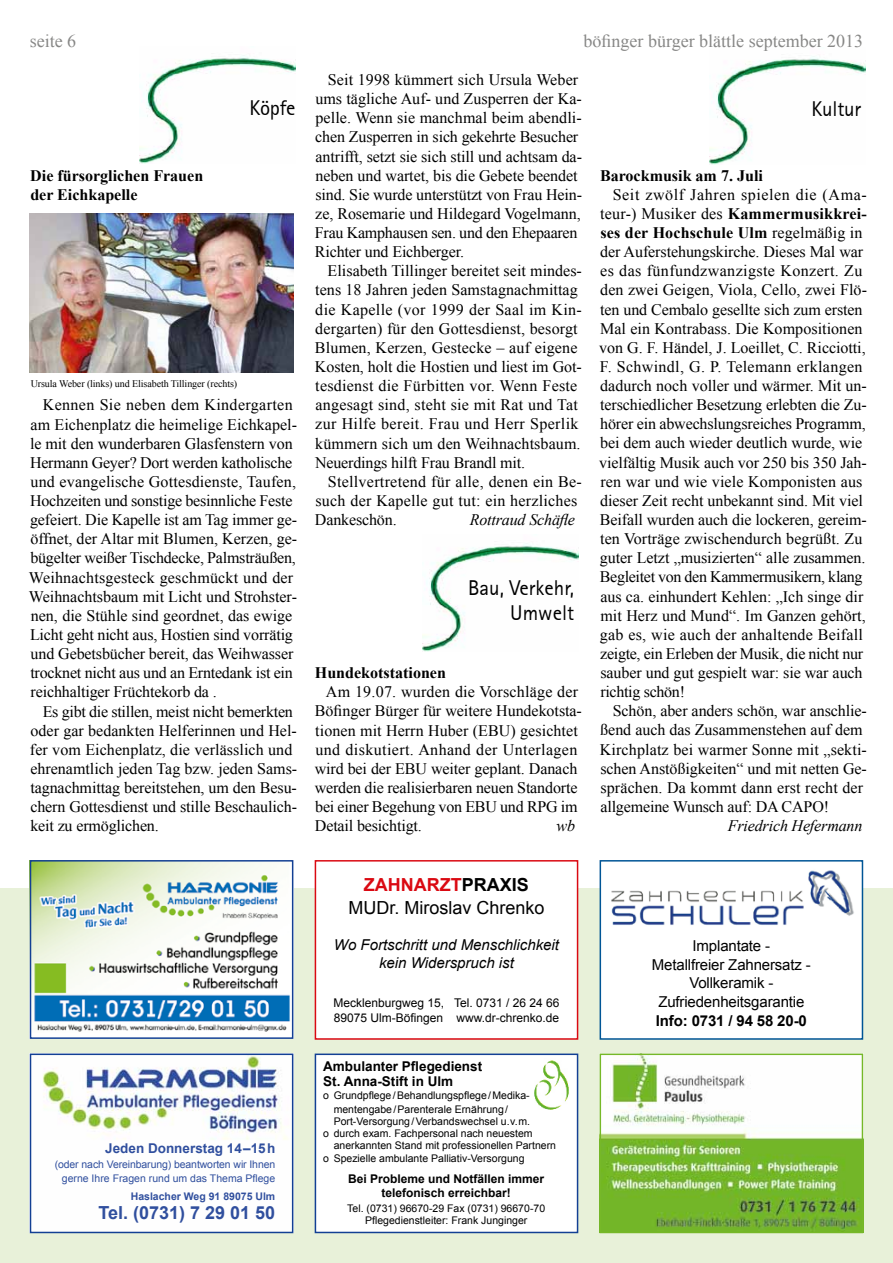
<style>
.page{position:relative;width:893px;height:1263px;background:#fff}
.page>*{position:absolute;margin:0;border:0;box-sizing:border-box;transform-origin:0 0}
.t1{font:21px/25.2px "Libre Sans Serif S Si";color:#000;text-align:right}
.t2{font:18px "Times New Roman";color:#878786}
.t3{font:18px/22.5px "Arial";color:#000;text-align:center}
.t4{font:700 18px "Arial";color:#304f9e}
.t5{font:16.05px/19.2px "Times New Roman";letter-spacing:-.005em;color:#000}
.t6{font:16.05px/19.2px "Times New Roman";letter-spacing:.015em;color:#000}
.t7{font:700 16.05px/19.2px "Times New Roman";color:#000}
.t8{font:italic 16.05px "Times New Roman";letter-spacing:-.01em;color:#000}
.t9{font:15px/18.8px "Arial";letter-spacing:-.01em;color:#000;text-align:center}
.t10{font:italic 15px/18px "Arial";color:#000;text-align:center}
.t11{font:700 15px "Arial";letter-spacing:-.01em;color:#000}
.t12{font:700 13.5px/15px "Arial";color:#000}
.t13{font:700 13.5px "Arial";color:#304f9e}
.t14{font:12px/15px "Arial";color:#000}
.t15{font:700 12px/13.5px "Arial";color:#000;text-align:center}
.t16{font:10.5px/13.5px "Arial";color:#000}
.t17{font:10.5px/13.5px "Arial";letter-spacing:-.01em;color:#304f9e;text-align:right}
.t18{font:700 10.5px "Arial";color:#304f9e}
.t19{font:10.05px "Times New Roman";letter-spacing:-.01em;color:#000}
.s1{font-weight:700}
.s2{font-weight:700;color:#da0912}
</style>
<div class="page">
<div style="left:0;top:889px;width:893px;height:374px;background:#e8f1d9"></div>
<img style="left:709px;top:56px;width:156px;height:109px">
<img style="left:30px;top:214px;width:263px;height:158px">
<img style="left:140px;top:55px;width:156px;height:109px">
<img style="left:422px;top:543px;width:156px;height:108px">
<img style="left:33px;top:1056px;width:257px;height:174px">
<div style="left:30px;top:1053px;width:263px;height:180px;border:2px solid #134094"></div>
<img style="left:603px;top:1056px;width:257px;height:174px">
<div style="left:600px;top:1053px;width:263px;height:180px;border:2px solid #76b828"></div>
<div style="left:315px;top:860px;width:263px;height:180px;background:#fff;border:2px solid #da0912"></div>
<div style="left:600px;top:861px;width:262px;height:178px;background:#fff"></div>
<img style="left:611px;top:870px;width:243px;height:55px">
<div style="left:600px;top:860px;width:263px;height:180px;border:2px solid #005596"></div>
<div style="left:315px;top:1053px;width:263px;height:180px;background:#fff;border:2px solid #134094"></div>
<img style="left:534px;top:1060px;width:35px;height:50px">
<img style="left:33px;top:863px;width:257px;height:173px">
<div style="left:30px;top:860px;width:263px;height:179px;border:2px solid #134094"></div>
<p class="t2" style="left:30px;top:29px;width:48px">seite 6</p>
<p class="t2" style="left:584px;top:29px;width:281px">böfinger bürger blättle september 2013</p>
<p class="t5" style="left:315px;top:70px;width:269px;text-indent:13px">Seit 1998 kümmert sich Ursula Weber ums tägliche Auf- und Zusperren der Ka&shy;pelle. Wenn sie manchmal beim abendli&shy;chen Zusperren in sich gekehrte Besucher antrifft, setzt sie sich still und achtsam da&shy;neben und wartet, bis die Gebete beendet sind. Sie wurde unterstützt von Frau Hein&shy;ze, Rosemarie und Hildegard Vogelmann, Frau Kamphausen sen. und den Ehepaaren Richter und Eichberger.</p>
<p class="t5" style="left:315px;top:261px;width:268px;text-indent:13px">Elisabeth Tillinger bereitet seit mindes&shy;tens 18 Jahren jeden Samstagnachmittag die Kapelle (vor 1999 der Saal im Kin&shy;dergarten) für den Gottesdienst, besorgt Blumen, Kerzen, Gestecke – auf eigene Kosten, holt die Hostien und liest im Got&shy;tesdienst die Fürbitten vor. Wenn Feste angesagt sind, steht sie mit Rat und Tat zur Hilfe bereit. Frau und Herr Sperlik kümmern sich um den Weihnachtsbaum.<br>Neuerdings hilft Frau Brandl mit.</p>
<p class="t6" style="left:315px;top:472px;width:269px;text-indent:13px">Stellvertretend für alle, denen ein Be&shy;such der Kapelle gut tut: ein herzliches<br>Dankeschön.</p>
<h1 class="t1" style="left:249px;top:95px;width:48px">Köpfe</h1>
<h1 class="t1" style="left:812px;top:96px;width:51px">Kultur</h1>
<p class="t7" style="left:600px;top:165px;width:164px">Barockmusik am 7. Juli</p>
<p class="t5" style="left:599px;top:184px;width:269px;text-indent:13px">Seit zwölf Jahren spielen die (Ama&shy;teur-) Musiker des <span class="s1">Kammermusikkrei&shy;ses der Hochschule Ulm</span> regelmäßig in der Auferstehungskirche. Dieses Mal war es das fünfundzwanzigste Konzert. Zu den zwei Geigen, Viola, Cello, zwei Flö&shy;ten und Cembalo gesellte sich zum ersten Mal ein Kontrabass. Die Kompositionen von G. F. Händel, J. Loeillet, C. Ricciotti, F. Schwindl, G. P. Telemann erklangen dadurch noch voller und wärmer. Mit un&shy;terschiedlicher Besetzung erlebten die Zu&shy;hörer ein abwechslungsreiches Programm, bei dem auch wieder deutlich wurde, wie vielfältig Musik auch vor 250 bis 350 Jah&shy;ren war und wie viele Komponisten aus dieser Zeit recht unbekannt sind. Mit viel Beifall wurden auch die lockeren, gereim&shy;ten Vorträge zwischendurch begrüßt. Zu guter Letzt „musizierten“ alle zusammen.<br>Begleitet von den Kammermusikern, klang aus ca. einhundert Kehlen: „Ich singe dir mit Herz und Mund“. Im Ganzen gehört, gab es, wie auch der anhaltende Beifall zeigte, ein Erleben der Musik, die nicht nur sauber und gut gespielt war: sie war auch richtig schön!</p>
<p class="t5" style="left:600px;top:701px;width:269px;text-indent:13px">Schön, aber anders schön, war anschlie&shy;ßend auch das Zusammenstehen auf dem Kirchplatz bei warmer Sonne mit „sekti&shy;schen Anstößigkeiten“ und mit netten Ge&shy;sprächen. Da kommt dann erst recht der allgemeine Wunsch auf: DA CAPO!</p>
<p class="t8" style="left:728px;top:815px;width:136px">Friedrich Hefermann</p>
<p class="t7" style="left:30px;top:165px;width:174px">Die fürsorglichen Frauen der Eichkapelle</p>
<p class="t19" style="left:31px;top:377px;width:208px">Ursula Weber (links) und Elisabeth Tillinger (rechts)</p>
<p class="t5" style="left:29px;top:395px;width:270px;text-indent:14px">Kennen Sie neben dem Kindergarten am Eichenplatz die heimelige Eichkapel&shy;le mit den wunderbaren Glasfenstern von Hermann Geyer? Dort werden katholische und evangelische Gottesdienste, Taufen, Hochzeiten und sonstige besinnliche Feste gefeiert. Die Kapelle ist am Tag immer ge&shy;öffnet, der Altar mit Blumen, Kerzen, ge&shy;bügelter weißer Tischdecke, Palmsträußen, Weihnachtsgesteck geschmückt und der Weihnachtsbaum mit Licht und Strohster&shy;nen, die Stühle sind geordnet, das ewige Licht geht nicht aus, Hostien sind vorrätig und Gebetsbücher bereit, das Weihwasser trocknet nicht aus und an Erntedank ist ein reichhaltiger Früchtekorb da .</p>
<p class="t5" style="left:30px;top:701px;width:269px;text-indent:13px">Es gibt die stillen, meist nicht bemerkten oder gar bedankten Helferinnen und Hel&shy;fer vom Eichenplatz, die verlässlich und ehrenamtlich jeden Tag bzw. jeden Sams&shy;tagnachmittag bereitstehen, um den Besu&shy;chern Gottesdienst und stille Beschaulich&shy;keit zu ermöglichen.</p>
<p class="t8" style="left:470px;top:509px;width:107px">Rottraud Schäfle</p>
<h1 class="t1" style="left:468px;top:575px;width:107px">Bau, Verkehr,<br>Umwelt</h1>
<p class="t7" style="left:315px;top:663px;width:133px">Hundekotstationen</p>
<p class="t5" style="left:315px;top:682px;width:269px;text-indent:11px">Am 19.07. wurden die Vorschläge der Böfinger Bürger für weitere Hundekotsta&shy;tionen mit Herrn Huber (EBU) gesichtet und diskutiert. Anhand der Unterlagen wird bei der EBU weiter geplant. Danach werden die realisierbaren neuen Standorte bei einer Begehung von EBU und RPG im Detail besichtigt.</p>
<p class="t8" style="left:557px;top:815px;width:20px">wb</p>
<p class="t13" style="left:105px;top:1139px;width:172px">Jeden Donnerstag 14–15h</p>
<p class="t17" style="left:55px;top:1158px;width:222px">(oder nach Vereinbarung) beantworten wir Ihnen gerne Ihre Fragen rund um das Thema Pflege</p>
<p class="t18" style="left:131px;top:1189px;width:146px">Haslacher Weg 91 89075 Ulm</p>
<p class="t4" style="left:99px;top:1201px;width:178px">Tel. (0731) 7 29 01 50</p>
<p class="t3" style="left:348px;top:874px;width:198px"><span class="s2">ZAHNARZT</span><span class="s1">PRAXIS<br></span>MUDr. Miroslav Chrenko</p>
<p class="t10" style="left:334px;top:935px;width:227px">Wo Fortschritt und Menschlichkeit kein Widerspruch ist</p>
<p class="t14" style="left:333px;top:995px;width:227px">Mecklenburgweg 15, Tel. 0731 / 26 24 66<br>89075 Ulm-Böfingen www.dr-chrenko.de</p>
<p class="t12" style="left:323px;top:1059px;width:161px">Ambulanter Pflegedienst<br>St. Anna-Stift in Ulm</p>
<p class="t16" style="left:334px;top:1089px;width:198px;text-indent:-11px">o Grundpflege/Behandlungspflege/Medika&shy;mentengabe/Parenterale Ernährung/</p>
<p class="t16" style="left:334px;top:1114px;width:198px">Port-Versorgung/Verbandswechsel u.v.m.</p>
<p class="t16" style="left:323px;top:1126px;width:211px">o durch exam. Fachpersonal nach neuestem</p>
<p class="t16" style="left:334px;top:1138px;width:224px">anerkannten Stand mit professionellen Partnern</p>
<p class="t16" style="left:323px;top:1152px;width:203px">o Spezielle ambulante Palliativ-Versorgung</p>
<p class="t15" style="left:348px;top:1173px;width:198px">Bei Probleme und Notfällen immer telefonisch erreichbar!</p>
<p class="t16" style="left:347px;top:1202px;width:199px;line-height:12px;text-align:center">Tel. (0731) 96670-29 Fax (0731) 96670-70<br>Pflegedienstleiter: Frank Junginger</p>
<p class="t9" style="left:652px;top:936px;width:160px">Implantate -<br>Metallfreier Zahnersatz -<br>Vollkeramik -<br>Zufriedenheitsgarantie</p>
<p class="t11" style="left:656px;top:1011px;width:152px">Info: 0731 / 94 58 20-0</p>
</div>
